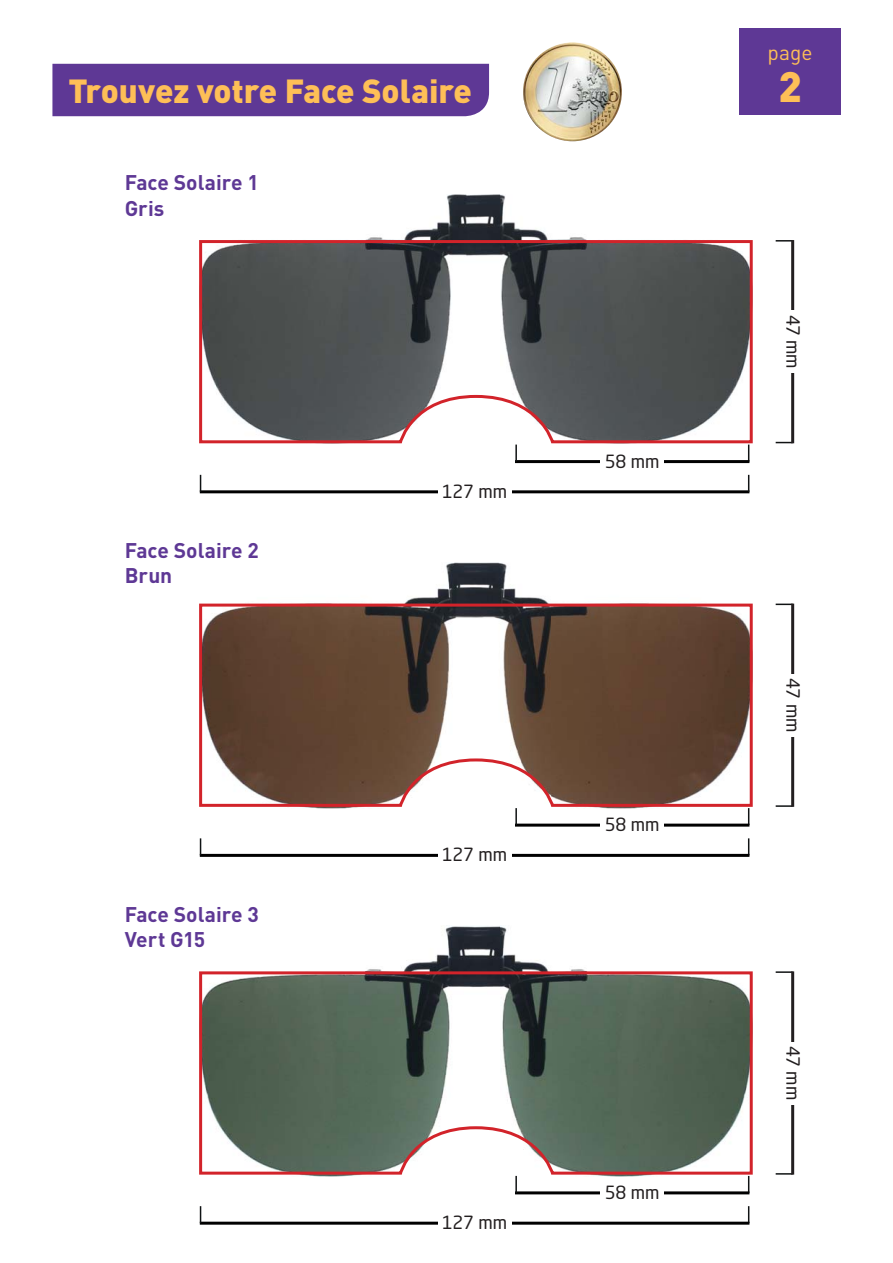
<style>
.page{position:relative;width:893px;height:1263px;background:#fff}
.page>*{position:absolute;margin:0;border:0;box-sizing:border-box;transform-origin:0 0}
.t1{font:900 42px "DIN Pro";color:#febf57}
.t2{font:900 33px "DIN Pro";letter-spacing:-.005em;color:#febf57}
.t3{font:700 21px/25.2px "DIN Pro";letter-spacing:-.005em;color:#5e3895}
.t4{font:21px "DIN Pro";color:#febf57}
.t5{font:18px "Neo Sans Std";letter-spacing:-.005em;color:#231f20}
</style>
<div class="page">
<div style="left:739px;top:28px;width:101px;height:87px;background:#5e3895"></div>
<div style="left:52px;top:64px;width:437px;height:52px;background:#5e3895"></div>
<img style="left:523px;top:42px;width:99px;height:99px;border-radius:50%">
<hr style="left:200px;top:490px;width:549px;height:3px;background:#000">
<img style="left:368px;top:195px;width:217px;height:44px">
<svg style="left:199px;top:239px;width:554px;height:206px"></svg>
<svg style="left:776px;top:240px;width:15px;height:2px"></svg>
<svg style="left:776px;top:442px;width:15px;height:1px"></svg>
<svg style="left:748px;top:445px;width:1px;height:15px"></svg>
<hr style="left:515px;top:460px;width:234px;height:3px;background:#000">
<svg style="left:515px;top:445px;width:2px;height:16px"></svg>
<hr style="left:791px;top:240px;width:3px;height:203px;background:#231f20">
<div style="left:782px;top:310px;width:22px;height:63px;background:#fff"></div>
<div style="left:600px;top:450px;width:64px;height:22px;background:#fff"></div>
<svg style="left:748px;top:475px;width:1px;height:17px"></svg>
<svg style="left:200px;top:475px;width:1px;height:17px"></svg>
<div style="left:438px;top:480px;width:73px;height:22px;background:#fff"></div>
<img style="left:316px;top:562px;width:434px;height:247px">
<svg style="left:199px;top:602px;width:554px;height:206px"></svg>
<svg style="left:776px;top:604px;width:15px;height:1px"></svg>
<svg style="left:776px;top:805px;width:15px;height:2px"></svg>
<svg style="left:748px;top:808px;width:1px;height:16px"></svg>
<hr style="left:515px;top:824px;width:234px;height:3px;background:#000">
<svg style="left:515px;top:808px;width:2px;height:17px"></svg>
<hr style="left:791px;top:604px;width:3px;height:203px;background:#231f20">
<div style="left:782px;top:674px;width:22px;height:63px;background:#fff"></div>
<div style="left:600px;top:813px;width:64px;height:22px;background:#fff"></div>
<svg style="left:748px;top:838px;width:1px;height:16px"></svg>
<hr style="left:200px;top:854px;width:549px;height:3px;background:#000">
<svg style="left:200px;top:838px;width:1px;height:17px"></svg>
<div style="left:438px;top:843px;width:73px;height:23px;background:#fff"></div>
<img style="left:313px;top:926px;width:437px;height:251px">
<svg style="left:199px;top:970px;width:554px;height:206px"></svg>
<svg style="left:776px;top:971px;width:15px;height:2px"></svg>
<svg style="left:776px;top:1173px;width:15px;height:2px"></svg>
<svg style="left:748px;top:1176px;width:1px;height:15px"></svg>
<hr style="left:515px;top:1191px;width:234px;height:3px;background:#000">
<svg style="left:515px;top:1176px;width:2px;height:17px"></svg>
<hr style="left:791px;top:971px;width:3px;height:204px;background:#231f20">
<div style="left:782px;top:1042px;width:22px;height:62px;background:#fff"></div>
<div style="left:600px;top:1181px;width:64px;height:22px;background:#fff"></div>
<svg style="left:748px;top:1206px;width:1px;height:16px"></svg>
<hr style="left:200px;top:1222px;width:549px;height:3px;background:#000">
<svg style="left:200px;top:1206px;width:1px;height:17px"></svg>
<div style="left:438px;top:1211px;width:73px;height:22px;background:#fff"></div>
<p class="t4" style="left:767px;top:45px;width:46px">page</p>
<h2 class="t2" style="left:68px;top:79px;width:405px">Trouvez votre Face Solaire</h2>
<h1 class="t1" style="left:778px;top:72px;width:25px">2</h1>
<p class="t3" style="left:125px;top:173px;width:136px">Face Solaire 1<br>Gris</p>
<p class="t3" style="left:125px;top:541px;width:136px">Face Solaire 2<br>Brun</p>
<p class="t3" style="left:125px;top:904px;width:136px">Face Solaire 3<br>Vert G15</p>
<p class="t5" style="left:442px;top:483px;width:66px">127 mm</p>
<p class="t5" style="left:605px;top:453px;width:56px">58 mm</p>
<p class="t5" style="left:442px;top:846px;width:66px">127 mm</p>
<p class="t5" style="left:605px;top:816px;width:56px">58 mm</p>
<p class="t5" style="left:442px;top:1214px;width:66px">127 mm</p>
<p class="t5" style="left:605px;top:1184px;width:56px">58 mm</p>
<p class="t5" style="left:801px;top:315px;width:56px;rotate:90deg">47 mm</p>
<p class="t5" style="left:801px;top:678px;width:56px;rotate:90deg">47 mm</p>
<p class="t5" style="left:801px;top:1046px;width:56px;rotate:90deg">47 mm</p>
</div>
